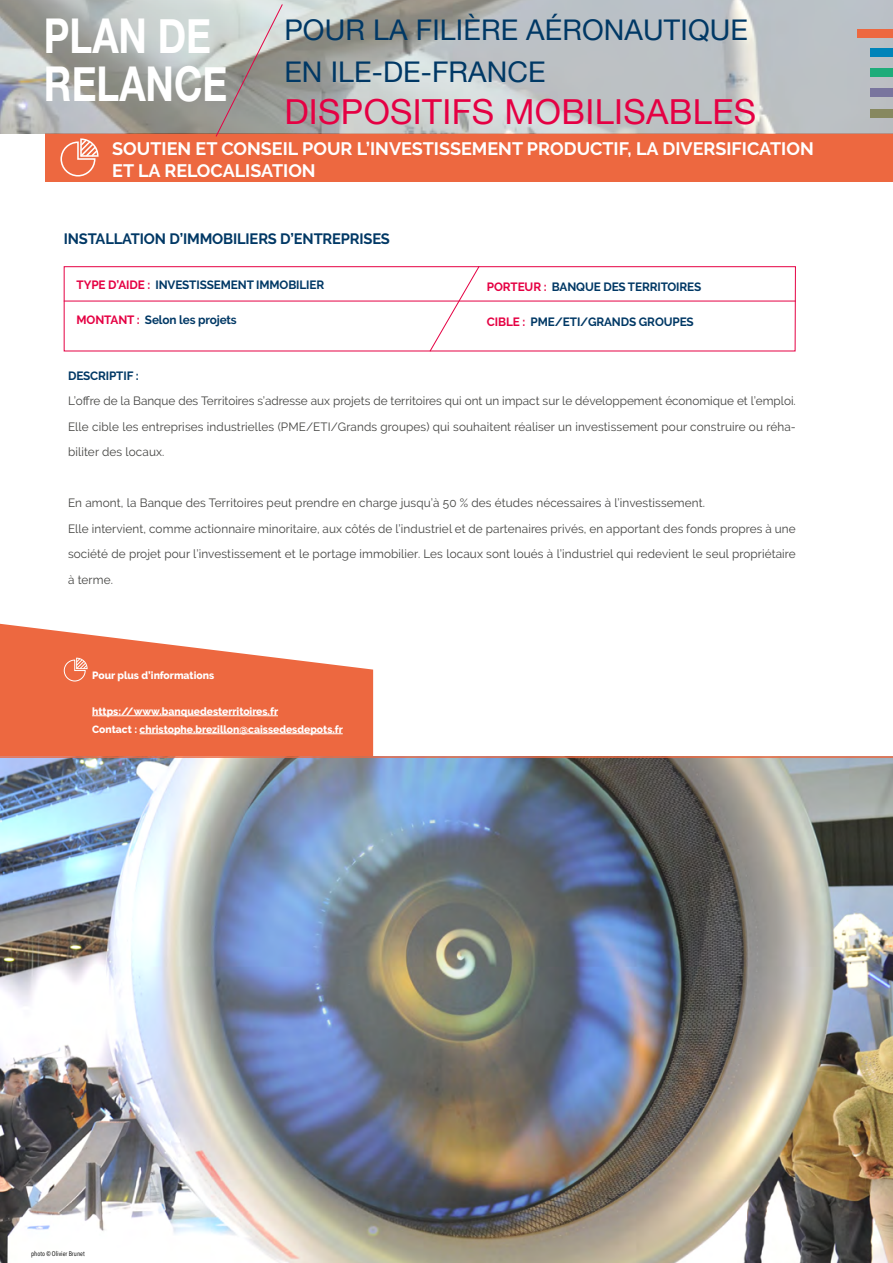
<style>
.page{position:relative;width:893px;height:1263px;background:#fff}
.page>*{position:absolute;margin:0;border:0;box-sizing:border-box;transform-origin:0 0}
.t1{font:700 48px/48px "Helvetica Neue";color:#fff;scale:.8 1}
.t2{font:34.5px "Helvetica Neue";letter-spacing:.01em;color:#e50043}
.t3{font:28.5px/42px "Helvetica Neue";letter-spacing:.005em;color:#003865}
.t4{font:700 18px/21.6px "Raleway";color:#fff}
.t5{font:700 15px "Raleway";letter-spacing:-.01em;color:#003865}
.t6{font:12px/25.5px "Raleway";letter-spacing:.01em;color:#444442;text-align:justify}
.t7{font:700 12px "Raleway";letter-spacing:-.01em;color:#003865}
.t8{font:800 10.5px/18px "Raleway";color:#fff}
.t9{font:6.75px "Avenir Next Condensed";color:#000}
.s1{color:#e50043}
</style>
<div class="page">
<img style="left:0;top:758px;width:893px;height:505px">
<div style="left:46px;top:133px;width:847px;height:49px;background:#ed6840"></div>
<svg style="left:60px;top:138px;width:39px;height:39px"></svg>
<img style="left:0;top:0;width:893px;height:133px">
<svg style="left:215px;top:3px;width:68px;height:134px;background:#b1aea9"></svg>
<div style="left:858px;top:29px;width:35px;height:8px;background:#ed6840"></div>
<div style="left:871px;top:49px;width:22px;height:8px;background:#0084b9"></div>
<div style="left:871px;top:68px;width:22px;height:9px;background:#1eac7a"></div>
<div style="left:871px;top:88px;width:22px;height:9px;background:#79759e"></div>
<div style="left:871px;top:110px;width:22px;height:8px;background:#87885f"></div>
<svg style="left:0;top:624px;width:373px;height:132px;fill:#ed6840"></svg>
<div style="left:64px;top:266px;width:732px;height:85px;border:1px solid #e50043"></div>
<svg style="left:63px;top:657px;width:25px;height:25px"></svg>
<svg style="left:429px;top:266px;width:51px;height:86px"></svg>
<hr style="left:64px;top:301px;width:732px;height:1px;background:#e50043">
<hr style="left:0;top:756px;width:893px;height:2px;background:#ed6840">
<hr style="left:92px;top:715px;width:186px;height:1px;background:#fff">
<hr style="left:140px;top:733px;width:203px;height:1px;background:#fff">
<h1 class="t1" style="left:44px;top:13px;width:231px">PLAN DE<br>RELANCE</h1>
<h3 class="t3" style="left:284px;top:10px;width:465px">POUR LA FILIÈRE AÉRONAUTIQUE<br>EN ILE-DE-FRANCE</h3>
<h2 class="t2" style="left:284px;top:87px;width:473px">DISPOSITIFS MOBILISABLES</h2>
<h3 class="t4" style="left:112px;top:138px;width:703px">SOUTIEN ET CONSEIL POUR L’INVESTISSEMENT PRODUCTIF, LA DIVERSIFICATION<br>ET LA RELOCALISATION</h3>
<p class="t5" style="left:64px;top:231px;width:328px">INSTALLATION D’IMMOBILIERS D’ENTREPRISES</p>
<p class="t7" style="left:77px;top:278px;width:249px"><span class="s1">TYPE D’AIDE :</span> INVESTISSEMENT IMMOBILIER</p>
<p class="t7" style="left:487px;top:280px;width:216px"><span class="s1">PORTEUR :</span> BANQUE DES TERRITOIRES</p>
<p class="t7" style="left:77px;top:313px;width:162px"><span class="s1">MONTANT :</span> Selon les projets</p>
<p class="t7" style="left:487px;top:315px;width:208px"><span class="s1">CIBLE :</span> PME/ETI/GRANDS GROUPES</p>
<p class="t7" style="left:68px;top:369px;width:72px">DESCRIPTIF :</p>
<p class="t6" style="left:68px;top:388px;width:729px">L’offre de la Banque des Territoires s’adresse aux projets de territoires qui ont un impact sur le développement économique et l’emploi.<br>Elle cible les entreprises industrielles (PME/ETI/Grands groupes) qui souhaitent réaliser un investissement pour construire ou réha&shy;biliter des locaux.</p>
<p class="t6" style="left:68px;top:490px;width:729px;text-align:left">En amont, la Banque des Territoires peut prendre en charge jusqu’à 50 % des études nécessaires à l’investissement.<br>Elle intervient, comme actionnaire minoritaire, aux côtés de l’industriel et de partenaires privés, en apportant des fonds propres à une société de projet pour l’investissement et le portage immobilier. Les locaux sont loués à l’industriel qui redevient le seul propriétaire à terme.</p>
<p class="t8" style="left:92px;top:666px;width:124px">Pour plus d’informations</p>
<p class="t8" style="left:92px;top:702px;width:252px">https://www.banquedesterritoires.fr<br>Contact : christophe.brezillon@caissedesdepots.fr</p>
<p class="t9" style="left:31px;top:1248px;width:55px">photo © Olivier Brunet</p>
</div>
